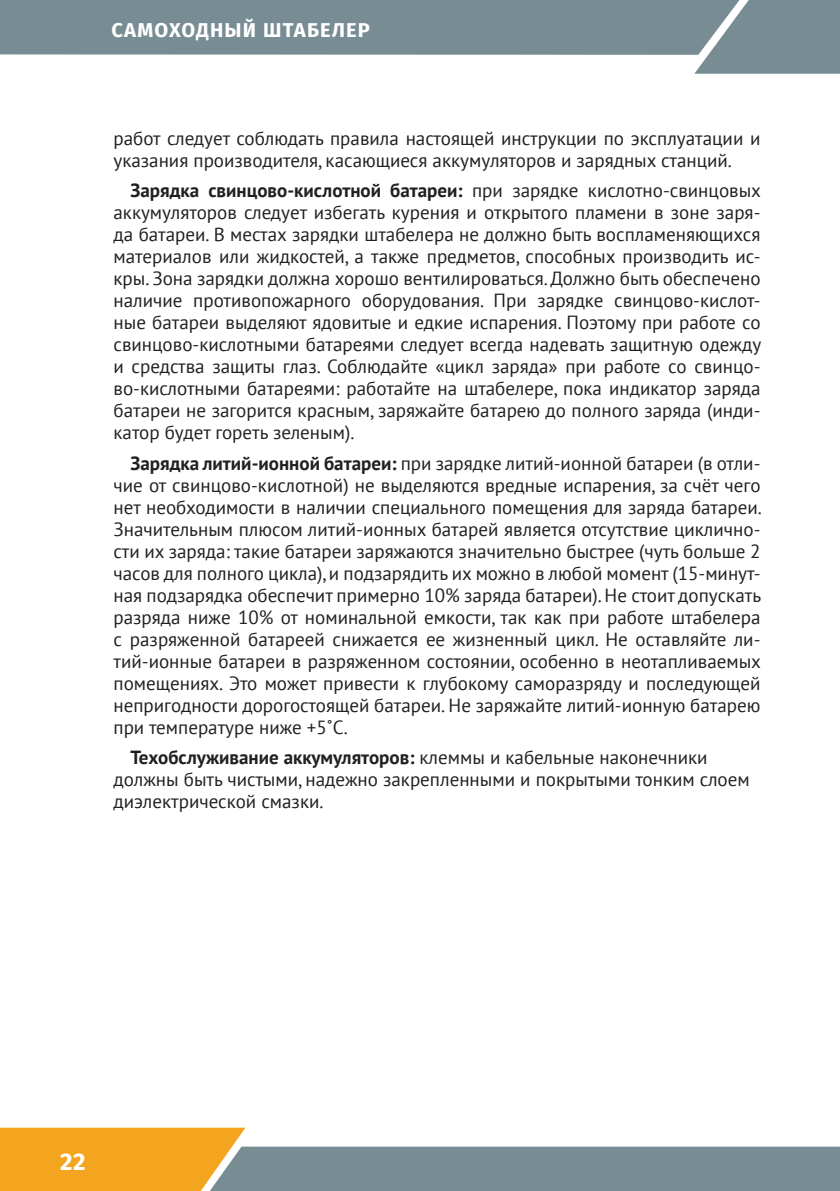
<style>
.page{position:relative;width:840px;height:1191px;background:#fff}
.page>*{position:absolute;margin:0;border:0;box-sizing:border-box;transform-origin:0 0}
.t1{font:700 24px "Fira Sans OT";color:#fff}
.t2{font:700 20px "Fira Sans OT";letter-spacing:.06em;color:#fff}
.t3{font:19px/22px "PT Sans";color:#231f20}
.s1{font-weight:700}
</style>
<div class="page">
<div style="left:694px;top:0;width:145px;height:74px;background:#788c94"></div>
<svg style="left:0;top:1127px;width:839px;height:64px"></svg>
<div style="left:0;top:0;width:739px;height:55px;background:#788c94"></div>
<p class="t2" style="left:111px;top:16px;width:260px">САМОХОДНЫЙ ШТАБЕЛЕР</p>
<p class="t3" style="left:113px;top:127px;width:648px">работ следует соблюдать правила настоящей инструкции по эксплуатации и указания производителя, касающиеся аккумуляторов и зарядных станций.</p>
<p class="t3" style="left:113px;top:179px;width:648px;text-align:justify;text-indent:17px"><span class="s1">Зарядка свинцово-кислотной батареи:</span> при зарядке кислотно-свинцовых аккумуляторов следует избегать курения и открытого пламени в зоне заря&shy;да батареи. В местах зарядки штабелера не должно быть воспламеняющихся материалов или жидкостей, а также предметов, способных производить ис&shy;кры. Зона зарядки должна хорошо вентилироваться. Должно быть обеспечено наличие противопожарного оборудования. При зарядке свинцово-кислот&shy;ные батареи выделяют ядовитые и едкие испарения. Поэтому при работе со свинцово-кислотными батареями следует всегда надевать защитную одежду и средства защиты глаз. Соблюдайте «цикл заряда» при работе со свинцо&shy;во-кислотными батареями: работайте на штабелере, пока индикатор заряда батареи не загорится красным, заряжайте батарею до полного заряда (инди&shy;катор будет гореть зеленым).</p>
<p class="t3" style="left:113px;top:452px;width:649px;text-align:justify;text-indent:17px"><span class="s1">Зарядка литий-ионной батареи:</span> при зарядке литий-ионной батареи (в отли&shy;чие от свинцово-кислотной) не выделяются вредные испарения, за счёт чего нет необходимости в наличии специального помещения для заряда батареи.<br>Значительным плюсом литий-ионных батарей является отсутствие циклично&shy;сти их заряда: такие батареи заряжаются значительно быстрее (чуть больше 2 часов для полного цикла), и подзарядить их можно в любой момент (15-минут&shy;ная подзарядка обеспечит примерно 10% заряда батареи). Не стоит допускать разряда ниже 10% от номинальной емкости, так как при работе штабелера с разряженной батареей снижается ее жизненный цикл. Не оставляйте ли&shy;тий-ионные батареи в разряженном состоянии, особенно в неотапливаемых помещениях. Это может привести к глубокому саморазряду и последующей непригодности дорогостоящей батареи. Не заряжайте литий-ионную батарею при температуре ниже +5˚С.</p>
<p class="t3" style="left:113px;top:746px;width:637px;text-indent:17px"><span class="s1">Техобслуживание аккумуляторов:</span> клеммы и кабельные наконечники должны быть чистыми, надежно закрепленными и покрытыми тонким слоем диэлектрической смазки.</p>
<p class="t1" style="left:60px;top:1144px;width:27px">22</p>
</div>
